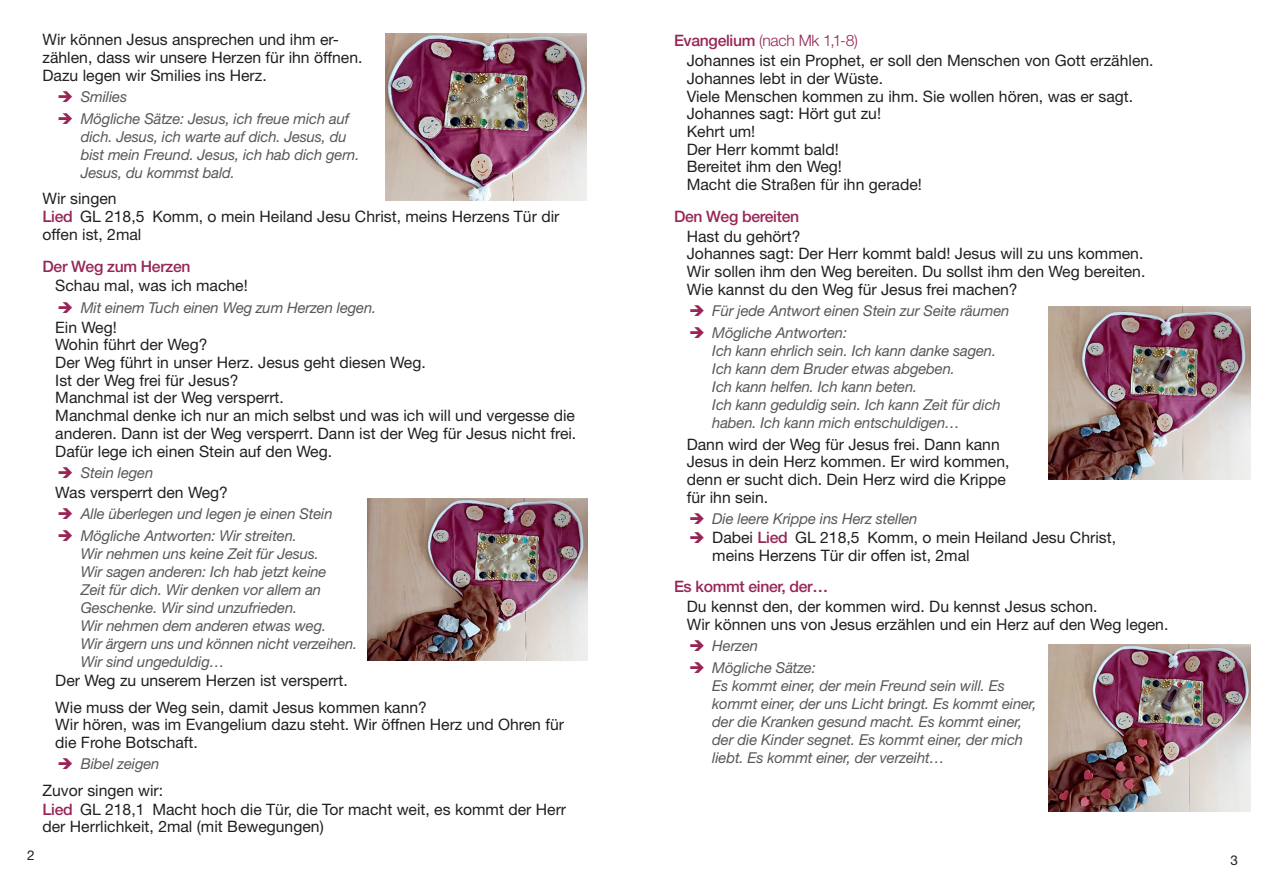
<style>
.page{position:relative;width:1263px;height:893px;background:#fff}
.page>*{position:absolute;margin:0;border:0;box-sizing:border-box;transform-origin:0 0}
.t1{font:15.75px/17.7px "Helvetica Neue LT";color:#231f20}
.t2{font:500 15.75px "Helvetica Neue LT";letter-spacing:-.02em;color:#972657}
.t3{font:italic 15px/18px "Helvetica Neue LT";letter-spacing:-.01em;color:#57585a}
.t4{font:13.5px "Helvetica Neue LT";color:#231f20}
.s1{color:#972657}
.s2{font-weight:500;color:#972657}
.s3{font-weight:300;color:#972657}
</style>
<div class="page">
<img style="left:385px;top:34px;width:202px;height:166px">
<img style="left:367px;top:499px;width:221px;height:162px">
<img style="left:1048px;top:306px;width:202px;height:173px">
<img style="left:1048px;top:644px;width:202px;height:168px">
<p class="t4" style="left:27px;top:847px;width:9px">2</p>
<p class="t1" style="left:43px;top:31px;width:321px">Wir können Jesus ansprechen und ihm er&shy;zählen, dass wir unsere Herzen für ihn öffnen.<br>Dazu legen wir Smilies ins Herz.</p>
<p class="t3" style="left:58px;top:88px;width:71px"><span class="s1">➔</span> Smilies</p>
<p class="t3" style="left:81px;top:109px;width:280px;text-indent:-23px"><span class="s1">➔</span> Mögliche Sätze: Jesus, ich freue mich auf dich. Jesus, ich warte auf dich. Jesus, du bist mein Freund. Jesus, ich hab dich gern.<br>Jesus, du kommst bald.</p>
<p class="t1" style="left:43px;top:189px;width:518px">Wir singen<br><span class="s2">Lied</span> GL 218,5 Komm, o mein Heiland Jesu Christ, meins Herzens Tür dir offen ist, 2mal</p>
<p class="t2" style="left:43px;top:257px;width:150px">Der Weg zum Herzen</p>
<p class="t1" style="left:55px;top:277px;width:194px">Schau mal, was ich mache!</p>
<p class="t3" style="left:58px;top:298px;width:320px"><span class="s1">➔</span> Mit einem Tuch einen Weg zum Herzen legen.</p>
<p class="t1" style="left:55px;top:318px;width:522px">Ein Weg!<br>Wohin führt der Weg?<br>Der Weg führt in unser Herz. Jesus geht diesen Weg.<br>Ist der Weg frei für Jesus?<br>Manchmal ist der Weg versperrt.<br>Manchmal denke ich nur an mich selbst und was ich will und vergesse die anderen. Dann ist der Weg versperrt. Dann ist der Weg für Jesus nicht frei.<br>Dafür lege ich einen Stein auf den Weg.</p>
<p class="t3" style="left:58px;top:463px;width:97px"><span class="s1">➔</span> Stein legen</p>
<p class="t1" style="left:55px;top:483px;width:174px">Was versperrt den Weg?</p>
<p class="t3" style="left:58px;top:505px;width:277px"><span class="s1">➔</span> Alle überlegen und legen je einen Stein</p>
<p class="t3" style="left:81px;top:526px;width:278px;text-indent:-23px"><span class="s1">➔</span> Mögliche Antworten: Wir streiten.<br>Wir nehmen uns keine Zeit für Jesus.<br>Wir sagen anderen: Ich hab jetzt keine<br>Zeit für dich. Wir denken vor allem an Geschenke. Wir sind unzufrieden.<br>Wir nehmen dem anderen etwas weg.<br>Wir ärgern uns und können nicht verzeihen.<br>Wir sind ungeduldig…</p>
<p class="t1" style="left:55px;top:667px;width:373px;line-height:26.2px">Der Weg zu unserem Herzen ist versperrt.<br>Wie muss der Weg sein, damit Jesus kommen kann?</p>
<p class="t1" style="left:55px;top:716px;width:510px">Wir hören, was im Evangelium dazu steht. Wir öffnen Herz und Ohren für die Frohe Botschaft.</p>
<p class="t3" style="left:58px;top:755px;width:103px"><span class="s1">➔</span> Bibel zeigen</p>
<p class="t1" style="left:43px;top:781px;width:525px;line-height:18.3px">Zuvor singen wir:<br><span class="s2">Lied</span> GL 218,1 Macht hoch die Tür, die Tor macht weit, es kommt der Herr der Herrlichkeit, 2mal (mit Bewegungen)</p>
<p class="t1" style="left:687px;top:31px;width:468px;line-height:19.8px;text-indent:-13px"><span class="s2">Evangelium</span> <span class="s3">(nach Mk 1,1-8)<br></span>Johannes ist ein Prophet, er soll den Menschen von Gott erzählen.</p>
<p class="t1" style="left:687px;top:69px;width:448px">Johannes lebt in der Wüste.<br>Viele Menschen kommen zu ihm. Sie wollen hören, was er sagt.<br>Johannes sagt: Hört gut zu!<br>Kehrt um!<br>Der Herr kommt bald!<br>Bereitet ihm den Weg!<br>Macht die Straßen für ihn gerade!</p>
<p class="t2" style="left:674px;top:207px;width:127px">Den Weg bereiten</p>
<p class="t1" style="left:687px;top:227px;width:460px">Hast du gehört?<br>Johannes sagt: Der Herr kommt bald! Jesus will zu uns kommen.<br>Wir sollen ihm den Weg bereiten. Du sollst ihm den Weg bereiten.<br>Wie kannst du den Weg für Jesus frei machen?</p>
<p class="t3" style="left:689px;top:302px;width:322px"><span class="s1">➔</span> Für jede Antwort einen Stein zur Seite räumen</p>
<p class="t3" style="left:712px;top:323px;width:290px;text-indent:-23px"><span class="s1">➔</span> Mögliche Antworten:<br>Ich kann ehrlich sein. Ich kann danke sagen.<br>Ich kann dem Bruder etwas abgeben.<br>Ich kann helfen. Ich kann beten.<br>Ich kann geduldig sein. Ich kann Zeit für dich haben. Ich kann mich entschuldigen…</p>
<p class="t1" style="left:687px;top:435px;width:324px">Dann wird der Weg für Jesus frei. Dann kann Jesus in dein Herz kommen. Er wird kommen, denn er sucht dich. Dein Herz wird die Krippe für ihn sein.</p>
<p class="t3" style="left:689px;top:509px;width:230px"><span class="s1">➔</span> Die leere Krippe ins Herz stellen</p>
<p class="t1" style="left:712px;top:528px;width:405px;text-indent:-23px"><span class="s1">➔</span> Dabei <span class="s2">Lied</span> GL 218,5 Komm, o mein Heiland Jesu Christ, meins Herzens Tür dir offen ist, 2mal</p>
<p class="t2" style="left:674px;top:577px;width:156px">Es kommt einer, der…</p>
<p class="t1" style="left:687px;top:597px;width:483px">Du kennst den, der kommen wird. Du kennst Jesus schon.<br>Wir können uns von Jesus erzählen und ein Herz auf den Weg legen.</p>
<p class="t3" style="left:689px;top:637px;width:71px"><span class="s1">➔</span> Herzen</p>
<p class="t3" style="left:712px;top:658px;width:326px;text-indent:-23px"><span class="s1">➔</span> Mögliche Sätze:<br>Es kommt einer, der mein Freund sein will. Es kommt einer, der uns Licht bringt. Es kommt einer, der die Kranken gesund macht. Es kommt einer, der die Kinder segnet. Es kommt einer, der mich liebt. Es kommt einer, der verzeiht…</p>
<p class="t4" style="left:1230px;top:852px;width:9px">3</p>
</div>
